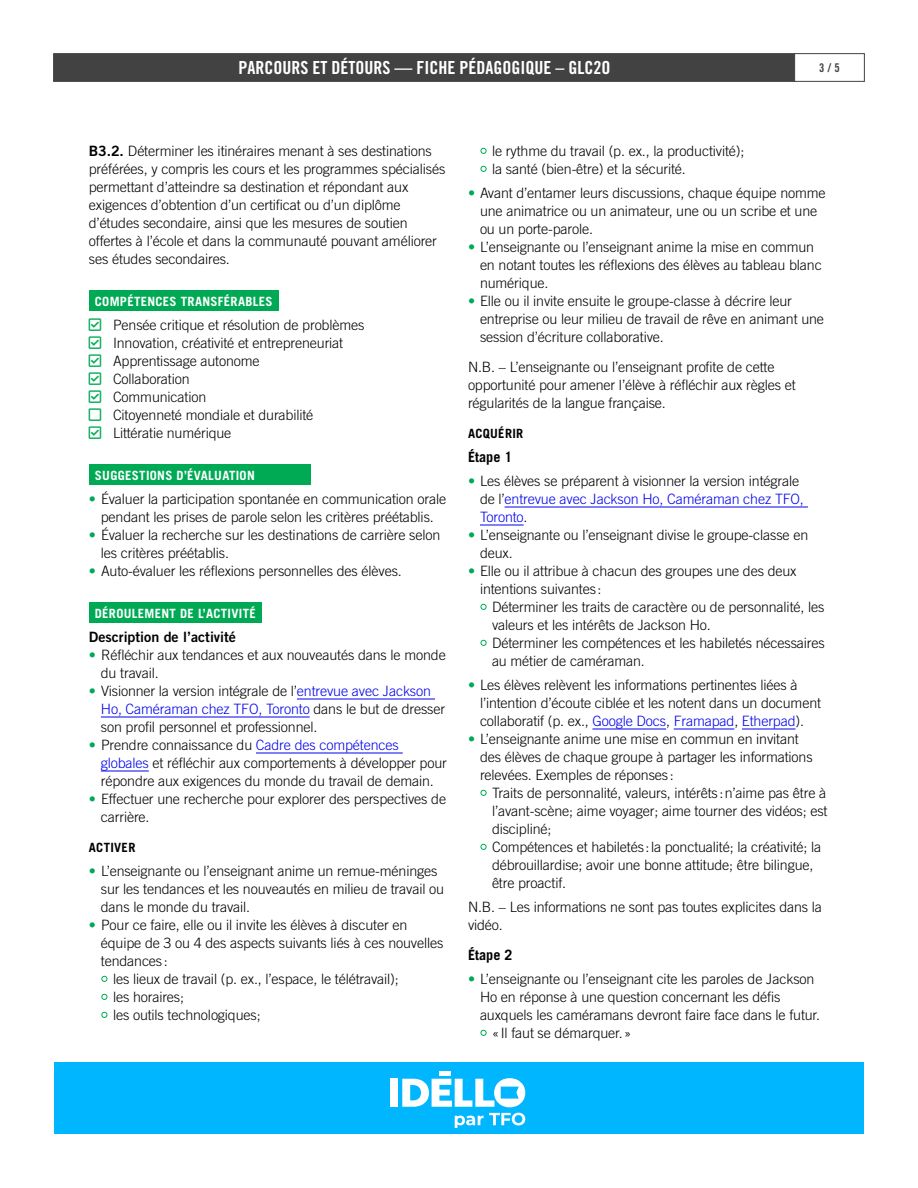
<style>
.page{position:relative;width:918px;height:1188px;background:#fff}
.page>*{position:absolute;margin:0;border:0;box-sizing:border-box;transform-origin:0 0}
.t1{font:18px "Trade Gothic LT Std Bd Cn 20";color:#fff}
.texte_9_5_12{font:300 14.25px/18px "Trade Gothic LT Std";letter-spacing:-.01em;color:#000}
.Liste_titre{font:14.25px "Trade Gothic LT Std Bd 2";color:#000}
.Soustitre_4{font:700 14.25px "Trade Gothic LT Std";color:#000}
.Soustitre_1{font:700 12.75px "Trade Gothic LT Std";letter-spacing:.025em;color:#fff}
.Soustitre_3{font:700 12.75px "Trade Gothic LT Std";letter-spacing:.025em;color:#000}
.t2{font:12px "Trade Gothic LT Std Bd Cn 20";color:#424242}
.s1{font-family:"Trade Gothic LT Std Bd 2";font-weight:400}
.s2{font-family:"Trade Gothic LT Std Cn 18";font-weight:400;color:#0a5}
.s3{color:#00e}
</style>
<div class="page">
<div style="left:54px;top:1062px;width:810px;height:72px;background:#00b6ff"></div>
<svg style="left:53px;top:53px;width:812px;height:29px;background:#515151"></svg>
<div style="left:390px;top:1079px;width:8px;height:28px;background:#fff"></div>
<svg style="left:402px;top:1078px;width:123px;height:29px"></svg>
<div style="left:439px;top:1071px;width:12px;height:5px;background:#fff"></div>
<svg style="left:455px;top:1113px;width:70px;height:14px"></svg>
<div style="left:89px;top:291px;width:190px;height:20px;background:#0a5"></div>
<div style="left:89px;top:465px;width:222px;height:20px;background:#0a5"></div>
<div style="left:89px;top:603px;width:173px;height:20px;background:#0a5"></div>
<hr style="left:297px;top:699px;width:138px;height:1px;background:#00e">
<hr style="left:101px;top:717px;width:209px;height:1px;background:#00e">
<hr style="left:256px;top:753px;width:147px;height:1px;background:#00e">
<hr style="left:101px;top:771px;width:48px;height:1px;background:#00e">
<hr style="left:505px;top:507px;width:303px;height:1px;background:#00e">
<hr style="left:480px;top:525px;width:44px;height:1px;background:#00e">
<hr style="left:592px;top:729px;width:74px;height:1px;background:#00e">
<hr style="left:674px;top:729px;width:60px;height:1px;background:#00e">
<hr style="left:742px;top:729px;width:54px;height:1px;background:#00e">
<p class="t1" style="left:239px;top:57px;width:373px">PARCOURS ET DÉTOURS — FICHE PÉDAGOGIQUE – GLC2O</p>
<p class="t2" style="left:819px;top:60px;width:22px">3 / 5</p>
<p class="texte_9_5_12" style="left:89px;top:142px;width:358px"><span class="s1">B3.2.</span> Déterminer les itinéraires menant à ses destinations préférées, y compris les cours et les programmes spécialisés permettant d’atteindre sa destination et répondant aux exigences d’obtention d’un certificat ou d’un diplôme d’études secondaire, ainsi que les mesures de soutien offertes à l’école et dans la communauté pouvant améliorer ses études secondaires.</p>
<h2 class="Soustitre_1" style="left:95px;top:294px;width:179px">COMPÉTENCES TRANSFÉRABLES</h2>
<p class="texte_9_5_12" style="left:113px;top:316px;width:253px">Pensée critique et résolution de problèmes</p>
<p class="texte_9_5_12" style="left:113px;top:334px;width:232px">Innovation, créativité et entrepreneuriat</p>
<p class="texte_9_5_12" style="left:113px;top:352px;width:148px">Apprentissage autonome</p>
<p class="texte_9_5_12" style="left:113px;top:370px;width:78px">Collaboration</p>
<p class="texte_9_5_12" style="left:113px;top:388px;width:95px">Communication</p>
<p class="texte_9_5_12" style="left:113px;top:406px;width:202px">Citoyenneté mondiale et durabilité</p>
<p class="texte_9_5_12" style="left:113px;top:424px;width:120px">Littératie numérique</p>
<h2 class="Soustitre_1" style="left:95px;top:468px;width:161px">SUGGESTIONS D’ÉVALUATION</h2>
<p class="texte_9_5_12" style="left:89px;top:490px;width:359px;text-align:center"><span class="s2">•</span> Évaluer la participation spontanée en communication orale pendant les prises de parole selon les critères préétablis.</p>
<p class="texte_9_5_12" style="left:101px;top:526px;width:341px;text-indent:-12px"><span class="s2">•</span> Évaluer la recherche sur les destinations de carrière selon les critères préétablis.</p>
<p class="texte_9_5_12" style="left:89px;top:562px;width:314px"><span class="s2">•</span> Auto-évaluer les réflexions personnelles des élèves.</p>
<h2 class="Soustitre_1" style="left:95px;top:606px;width:162px">DÉROULEMENT DE L’ACTIVITÉ</h2>
<p class="Liste_titre" style="left:89px;top:628px;width:149px">Description de l’activité</p>
<p class="texte_9_5_12" style="left:101px;top:646px;width:346px;text-indent:-12px"><span class="s2">•</span> Réfléchir aux tendances et aux nouveautés dans le monde du travail.</p>
<p class="texte_9_5_12" style="left:101px;top:682px;width:346px;text-indent:-12px"><span class="s2">•</span> Visionner la version intégrale de l’<span class="s3">entrevue avec Jackson<br>Ho, Caméraman chez TFO, Toronto</span> dans le but de dresser son profil personnel et professionnel.</p>
<p class="texte_9_5_12" style="left:101px;top:736px;width:348px;text-indent:-12px"><span class="s2">•</span> Prendre connaissance du <span class="s3">Cadre des compétences globales</span> et réfléchir aux comportements à développer pour répondre aux exigences du monde du travail de demain.</p>
<p class="texte_9_5_12" style="left:101px;top:790px;width:347px;text-indent:-12px"><span class="s2">•</span> Effectuer une recherche pour explorer des perspectives de carrière.</p>
<h2 class="Soustitre_3" style="left:89px;top:840px;width:48px">ACTIVER</h2>
<p class="texte_9_5_12" style="left:101px;top:862px;width:345px;text-indent:-12px"><span class="s2">•</span> L’enseignante ou l’enseignant anime un remue-méninges sur les tendances et les nouveautés en milieu de travail ou dans le monde du travail.</p>
<p class="texte_9_5_12" style="left:101px;top:916px;width:344px;text-indent:-12px"><span class="s2">•</span> Pour ce faire, elle ou il invite les élèves à discuter en équipe de 3 ou 4 des aspects suivants liés à ces nouvelles tendances:</p>
<p class="texte_9_5_12" style="left:101px;top:970px;width:299px"><span class="s2">•</span> les lieux de travail (p. ex., l’espace, le télétravail);</p>
<p class="texte_9_5_12" style="left:101px;top:988px;width:85px"><span class="s2">•</span> les horaires;</p>
<p class="texte_9_5_12" style="left:101px;top:1006px;width:161px"><span class="s2">•</span> les outils technologiques;</p>
<p class="texte_9_5_12" style="left:480px;top:142px;width:266px"><span class="s2">•</span> le rythme du travail (p. ex., la productivité);</p>
<p class="texte_9_5_12" style="left:480px;top:160px;width:207px"><span class="s2">•</span> la santé (bien-être) et la sécurité.</p>
<p class="texte_9_5_12" style="left:480px;top:184px;width:347px;text-indent:-12px"><span class="s2">•</span> Avant d’entamer leurs discussions, chaque équipe nomme une animatrice ou un animateur, une ou un scribe et une ou un porte-parole.</p>
<p class="texte_9_5_12" style="left:480px;top:238px;width:343px;text-indent:-12px"><span class="s2">•</span> L’enseignante ou l’enseignant anime la mise en commun en notant toutes les réflexions des élèves au tableau blanc numérique.</p>
<p class="texte_9_5_12" style="left:480px;top:292px;width:346px;text-indent:-12px"><span class="s2">•</span> Elle ou il invite ensuite le groupe-classe à décrire leur entreprise ou leur milieu de travail de rêve en animant une session d’écriture collaborative.</p>
<p class="texte_9_5_12" style="left:468px;top:358px;width:329px">N.B. – L’enseignante ou l’enseignant profite de cette opportunité pour amener l’élève à réfléchir aux règles et régularités de la langue française.</p>
<h2 class="Soustitre_3" style="left:468px;top:426px;width:57px">ACQUÉRIR</h2>
<h3 class="Soustitre_4" style="left:468px;top:448px;width:46px">Étape 1</h3>
<p class="texte_9_5_12" style="left:480px;top:472px;width:325px;text-indent:-12px"><span class="s2">•</span> Les élèves se préparent à visionner la version intégrale de l’<span class="s3">entrevue avec Jackson Ho, Caméraman chez TFO,<br>Toronto</span>.</p>
<p class="texte_9_5_12" style="left:480px;top:526px;width:330px;text-indent:-12px"><span class="s2">•</span> L’enseignante ou l’enseignant divise le groupe-classe en deux.</p>
<p class="texte_9_5_12" style="left:480px;top:562px;width:318px;text-indent:-12px"><span class="s2">•</span> Elle ou il attribue à chacun des groupes une des deux intentions suivantes:</p>
<p class="texte_9_5_12" style="left:492px;top:598px;width:334px;text-indent:-12px"><span class="s2">•</span> Déterminer les traits de caractère ou de personnalité, les valeurs et les intérêts de Jackson Ho.</p>
<p class="texte_9_5_12" style="left:492px;top:634px;width:334px;text-indent:-12px"><span class="s2">•</span> Déterminer les compétences et les habiletés nécessaires au métier de caméraman.</p>
<p class="texte_9_5_12" style="left:480px;top:676px;width:343px;text-indent:-12px"><span class="s2">•</span> Les élèves relèvent les informations pertinentes liées à l’intention d’écoute ciblée et les notent dans un document collaboratif (p. ex., <span class="s3">Google Docs</span>, <span class="s3">Framapad</span>, <span class="s3">Etherpad</span>).</p>
<p class="texte_9_5_12" style="left:480px;top:730px;width:334px;text-indent:-12px"><span class="s2">•</span> L’enseignante anime une mise en commun en invitant des élèves de chaque groupe à partager les informations relevées. Exemples de réponses:</p>
<p class="texte_9_5_12" style="left:492px;top:784px;width:337px;text-align:justify;text-indent:-12px"><span class="s2">•</span> Traits de personnalité, valeurs, intérêts:n’aime pas être à l’avant-scène; aime voyager; aime tourner des vidéos; est discipliné;</p>
<p class="texte_9_5_12" style="left:492px;top:838px;width:331px;text-indent:-12px"><span class="s2">•</span> Compétences et habiletés:la ponctualité; la créativité; la débrouillardise; avoir une bonne attitude; être bilingue, être proactif.</p>
<p class="texte_9_5_12" style="left:468px;top:898px;width:356px">N.B. – Les informations ne sont pas toutes explicites dans la vidéo.</p>
<h3 class="Soustitre_4" style="left:468px;top:946px;width:46px">Étape 2</h3>
<p class="texte_9_5_12" style="left:480px;top:970px;width:342px;text-indent:-12px"><span class="s2">•</span> L’enseignante ou l’enseignant cite les paroles de Jackson<br>Ho en réponse à une question concernant les défis auxquels les caméramans devront faire face dans le futur.</p>
<p class="texte_9_5_12" style="left:480px;top:1024px;width:153px"><span class="s2">•</span> «Il faut se démarquer.»</p>
</div>
